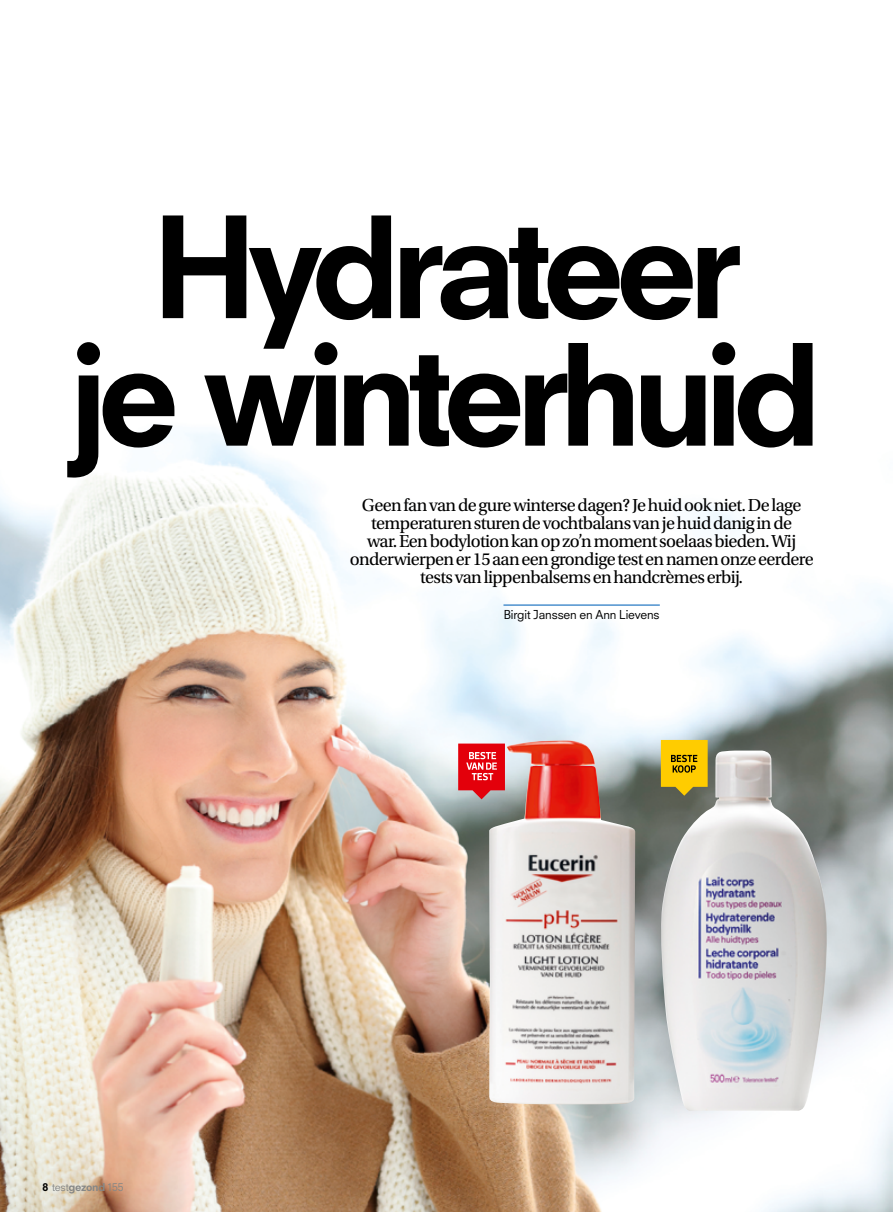
<style>
.page{position:relative;width:893px;height:1212px;background:#fff}
.page>*{position:absolute;margin:0;border:0;box-sizing:border-box;transform-origin:0 0}
.t1{font:800 136.5px/127.5px "Neuzeit SLT Std";letter-spacing:-.075em;color:#000;text-align:center}
.t2{font:18.3px/18px "Utopia Std";letter-spacing:-.035em;color:#000;text-align:center}
.t3{font:12px "Neuzeit SLT Std";letter-spacing:-.01em;color:#000}
.t4{font:10.5px "Neuzeit SLT Std";letter-spacing:-.025em;color:#868786}
.s1{font-weight:800;color:#000}
.s2{font-weight:800}
</style>
<div class="page">
<img style="left:0;top:432px;width:893px;height:780px">
<hr style="left:503px;top:604px;width:157px;height:2px;background:#4d91ce">
<img style="left:489px;top:740px;width:146px;height:364px">
<img style="left:660px;top:750px;width:167px;height:360px">
<svg style="left:661px;top:740px;width:47px;height:56px;background:#d6ae0c"></svg>
<svg style="left:458px;top:743px;width:47px;height:56px;background:#df363f"></svg>
<h1 class="t1" style="left:70px;top:203px;width:755px">Hydrateer<br>je winterhuid</h1>
<p class="t4" style="left:43px;top:1180px;width:83px"><span class="s1">8</span> test<span class="s2">gezond</span> 155</p>
<p class="t2" style="left:350px;top:496px;width:465px">Geen fan van de gure winterse dagen? Je huid ook niet. De lage temperaturen sturen de vochtbalans van je huid danig in de<br>war. Een bodylotion kan op zo’n moment soelaas bieden. Wij onderwierpen er 15 aan een grondige test en namen onze eerdere tests van lippenbalsems en handcrèmes erbij.</p>
<p class="t3" style="left:504px;top:607px;width:157px">Birgit Janssen en Ann Lievens</p>
</div>
